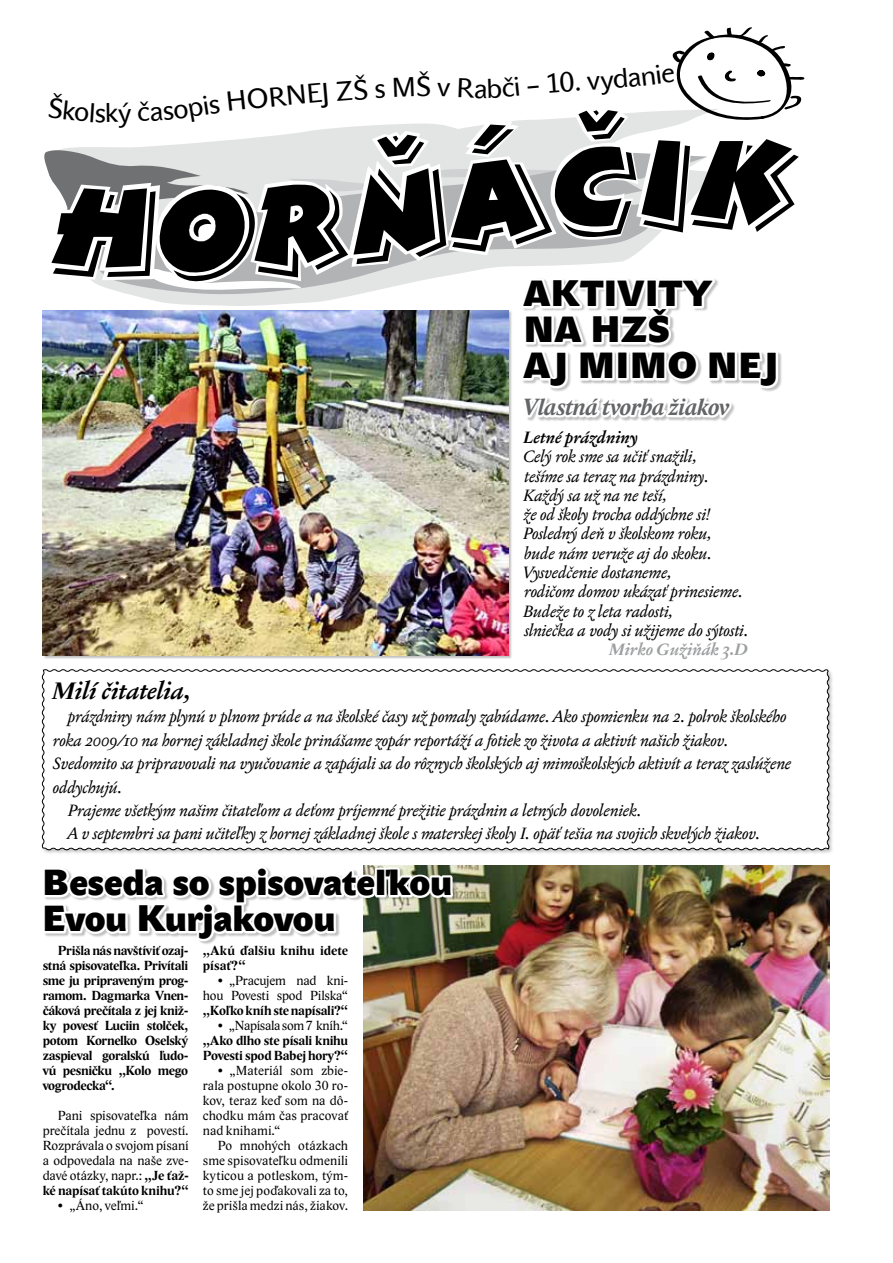
<style>
.page{position:relative;width:893px;height:1263px;background:#fff}
.page>*{position:absolute;margin:0;border:0;box-sizing:border-box;transform-origin:0 0}
.t1{font:36px/36px "John Sans Xblak CE";letter-spacing:.005em;color:#000}
.t2{font:27px "John Sans Tx NCE";color:#000}
.t3{font:italic 700 24px "Lido STFCE";letter-spacing:-.005em;color:#646567}
.t4{font:italic 700 24px "Jannon Text Moderne CE";letter-spacing:.005em;color:#000}
.t5{font:italic 16.5px/19.2px "Jannon Text Moderne CE";color:#000}
.t6{font:italic 700 16.5px "Jannon Text Moderne CE";letter-spacing:.015em;color:#9c9e9f}
.t7{font:italic 700 16.5px "Jannon Text Moderne CE";letter-spacing:.01em;color:#000}
.t8{font:13.5px/15px "Lido STFCE";color:#000;text-align:justify}
.t9{font:700 13.5px/15px "Lido STFCE";letter-spacing:-.015em;color:#000;text-align:justify}
.t10{font:700 13.5px/15px "Lido STFCE";letter-spacing:.005em;color:#000}
.t11{font:13.5px "Lido STFCE";letter-spacing:-.025em;color:#000}
.s1{font-weight:700}
</style>
<div class="page">
<svg style="left:41px;top:669px;width:789px;height:182px"></svg>
<img style="left:43px;top:459px;width:465px;height:196px">
<img style="left:363px;top:865px;width:466px;height:345px">
<svg style="left:41px;top:840px;width:416px;height:153px"></svg>
<img style="left:43px;top:27px;width:762px;height:432px">
<h2 class="t2" style="left:545px;top:68px;width:69px;rotate:-4deg">10. vy</h2>
<h1 class="t1" style="left:523px;top:277px;width:257px">Aktivity<br>na HZŠ<br>aj mimo nej</h1>
<h3 class="t3" style="left:523px;top:393px;width:207px">Vlastná tvorba žiakov</h3>
<p class="t7" style="left:524px;top:427px;width:116px">Letné prázdniny</p>
<p class="t5" style="left:523px;top:447px;width:227px">Celý rok sme sa učiť snažili,<br>tešíme sa teraz na prázdniny.<br>Každý sa už na ne teší,<br>že od školy trocha oddýchne si!<br>Posledný deň v školskom roku,<br>bude nám veruže aj do skoku.<br>Vysvedčenie dostaneme,<br>rodičom domov ukázať prinesieme.<br>Budeže to z leta radosti,<br>slniečka a vody si užijeme do sýtosti.</p>
<p class="t6" style="left:609px;top:639px;width:140px">Mirko Gužiňák 3.D</p>
<h3 class="t4" style="left:53px;top:676px;width:139px">Milí čitatelia,</h3>
<p class="t5" style="left:68px;top:707px;width:720px">prázdniny nám plynú v plnom prúde a na školské časy už pomaly zabúdame. Ako spomienku na 2. polrok školského</p>
<p class="t5" style="left:53px;top:731px;width:677px">roka 2009/10 na hornej základnej škole prinášame zopár reportáží a fotiek zo života a aktivít našich žiakov.</p>
<p class="t5" style="left:53px;top:754px;width:740px">Svedomito sa pripravovali na vyučovanie a zapájali sa do rôznych školských aj mimoškolských aktivít a teraz zaslúžene</p>
<p class="t5" style="left:53px;top:778px;width:71px">oddychujú.</p>
<p class="t5" style="left:68px;top:801px;width:575px">Prajeme všetkým našim čitateľom a deťom príjemné prežitie prázdnin a letných dovoleniek.</p>
<p class="t5" style="left:68px;top:824px;width:694px">A v septembri sa pani učiteľky z hornej základnej škole s materskej školy I. opäť tešia na svojich skvelých žiakov.</p>
<h1 class="t1" style="left:42px;top:865px;width:411px">Beseda so spisovateľkou<br>Evou Kurjakovou</h1>
<p class="t9" style="left:43px;top:943px;width:147px;text-indent:15px">Prišla nás navštíviť ozaj&shy;stná spisovateľka. Privítali sme ju pripraveným prog&shy;ramom. Dagmarka Vnen&shy;čáková prečítala z jej kniž&shy;ky povesť Luciin stolček, potom Kornelko Oselský zaspieval goralskú ľudo&shy;vú pesničku „Kolo mego vogrodecka“.</p>
<p class="t10" style="left:203px;top:943px;width:147px">„Akú ďalšiu knihu idete písať?“</p>
<p class="t8" style="left:203px;top:973px;width:147px;text-align:right">• „Pracujem nad kni&shy;hou Povesti spod Pilska“</p>
<p class="t9" style="left:203px;top:1003px;width:147px">„Koľko kníh ste napísali?“</p>
<p class="t11" style="left:218px;top:1017px;width:132px">• „Napísala som 7 kníh.“</p>
<p class="t9" style="left:203px;top:1033px;width:147px">„Ako dlho ste písali knihu<br>Povesti spod Babej hory?“</p>
<p class="t8" style="left:203px;top:1063px;width:147px;text-indent:15px">• „Materiál som zbie&shy;rala postupne okolo 30 ro&shy;kov, teraz keď som na dô&shy;chodku mám čas pracovať nad knihami.“</p>
<p class="t8" style="left:203px;top:1138px;width:147px;text-indent:15px">Po mnohých otázkach sme spisovateľku odmenili kyticou a potleskom, tým&shy;to sme jej poďakovali za to, že prišla medzi nás, žiakov.</p>
<p class="t8" style="left:43px;top:1108px;width:147px;text-indent:15px">Pani spisovateľka nám prečítala jednu z povestí.<br>Rozprávala o svojom písaní a odpovedala na naše zve&shy;davé otázky, napr.: <span class="s1">„Je ťaž&shy;ké napísať takúto knihu?“</span></p>
<p class="t8" style="left:58px;top:1198px;width:87px">• „Áno, veľmi.“</p>
</div>
